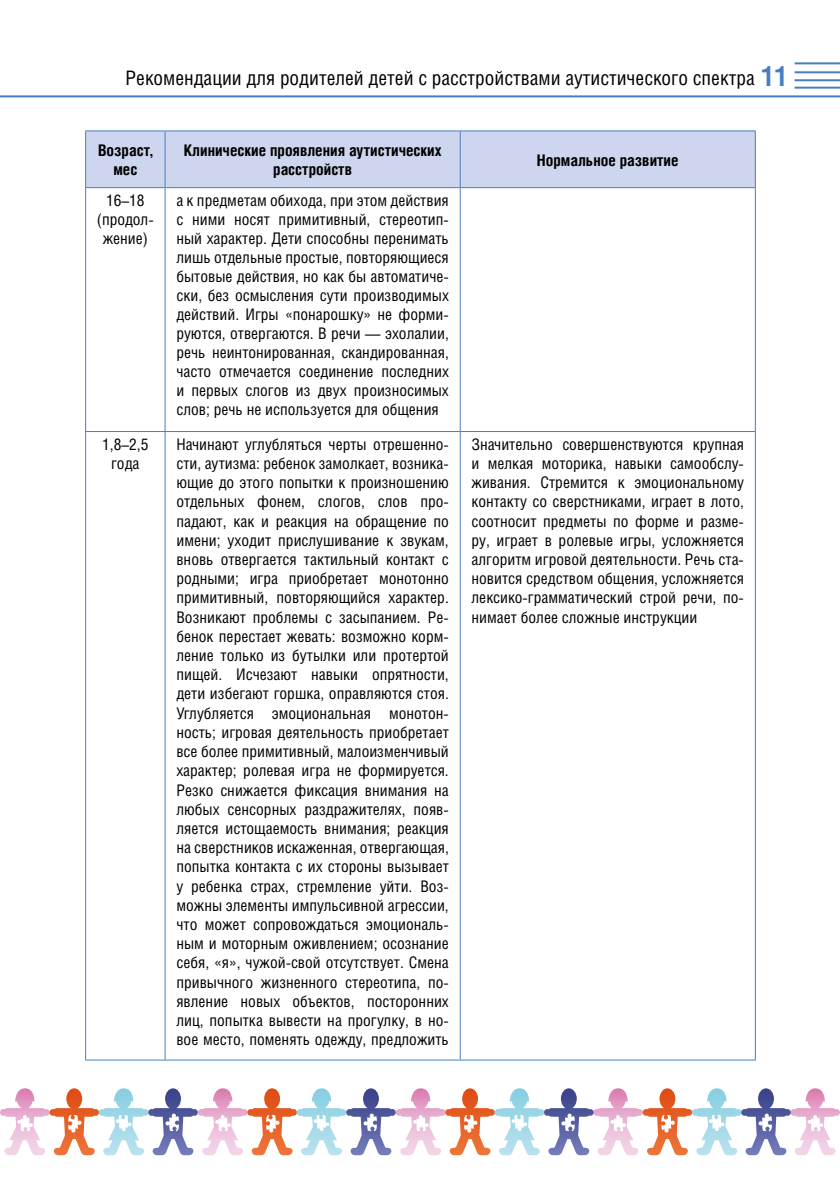
<style>
.page{position:relative;width:840px;height:1191px;background:#fff}
.page>*{position:absolute;margin:0;border:0;box-sizing:border-box;transform-origin:0 0}
.t1{font:20px "Helios Cond C";color:#000}
.t2{font:16px/19.2px "Helios Cond C";color:#000;text-align:justify}
.t3{font:700 16px/19.2px "Helios Cond C";color:#000;text-align:center}
.s1{font-weight:700;font-size:28px;color:#477ec0}
</style>
<div class="page">
<hr style="left:0;top:95px;width:839px;height:2px;background:#477ec0">
<hr style="left:794px;top:62px;width:45px;height:2px;background:#477ec0">
<hr style="left:794px;top:71px;width:45px;height:2px;background:#477ec0">
<hr style="left:794px;top:79px;width:45px;height:2px;background:#477ec0">
<hr style="left:794px;top:87px;width:45px;height:2px;background:#477ec0">
<svg style="left:0;top:1088px;width:840px;height:67px"></svg>
<div style="left:86px;top:131px;width:668px;height:56px;background:#cdd6ee"></div>
<hr style="left:85px;top:188px;width:1px;height:243px;background:#477ec0">
<hr style="left:164px;top:188px;width:1px;height:243px;background:#477ec0">
<hr style="left:459px;top:188px;width:1px;height:243px;background:#477ec0">
<hr style="left:754px;top:188px;width:1px;height:243px;background:#477ec0">
<hr style="left:85px;top:432px;width:1px;height:627px;background:#477ec0">
<hr style="left:164px;top:432px;width:1px;height:627px;background:#477ec0">
<hr style="left:459px;top:432px;width:1px;height:627px;background:#477ec0">
<hr style="left:754px;top:432px;width:1px;height:627px;background:#477ec0">
<hr style="left:85px;top:130px;width:80px;height:1px;background:#477ec0">
<hr style="left:85px;top:131px;width:1px;height:56px;background:#477ec0">
<hr style="left:165px;top:130px;width:295px;height:1px;background:#477ec0">
<hr style="left:164px;top:131px;width:1px;height:56px;background:#477ec0">
<hr style="left:460px;top:130px;width:295px;height:1px;background:#477ec0">
<hr style="left:459px;top:131px;width:1px;height:56px;background:#477ec0">
<hr style="left:754px;top:131px;width:1px;height:56px;background:#477ec0">
<hr style="left:85px;top:187px;width:80px;height:1px;background:#477ec0">
<hr style="left:165px;top:187px;width:295px;height:1px;background:#477ec0">
<hr style="left:460px;top:187px;width:295px;height:1px;background:#477ec0">
<hr style="left:85px;top:431px;width:80px;height:1px;background:#477ec0">
<hr style="left:165px;top:431px;width:295px;height:1px;background:#477ec0">
<hr style="left:460px;top:431px;width:295px;height:1px;background:#477ec0">
<hr style="left:85px;top:1059px;width:80px;height:1px;background:#477ec0">
<hr style="left:165px;top:1059px;width:295px;height:1px;background:#477ec0">
<hr style="left:460px;top:1059px;width:295px;height:1px;background:#477ec0">
<p class="t1" style="left:125px;top:66px;width:663px">Рекомендации для родителей детей с расстройствами аутистического спектра <span class="s1">11</span></p>
<p class="t3" style="left:98px;top:140px;width:56px">Возраст, мес</p>
<p class="t3" style="left:184px;top:140px;width:259px">Клинические проявления аутистических расстройств</p>
<p class="t3" style="left:536px;top:150px;width:143px">Нормальное развитие</p>
<p class="t2" style="left:97px;top:190px;width:58px;text-align:center">16–18 (продол&shy;жение)</p>
<p class="t2" style="left:176px;top:190px;width:274px">а к предметам обихода, при этом действия с ними носят примитивный, стереотип&shy;ный характер. Дети способны перенимать лишь отдельные простые, повторяющиеся бытовые действия, но как бы автоматиче&shy;ски, без осмысления сути производимых действий. Игры «понарошку» не форми&shy;руются, отвергаются. В речи — эхолалии, речь неинтонированная, скандированная, часто отмечается соединение последних и первых слогов из двух произносимых слов; речь не используется для общения</p>
<p class="t2" style="left:102px;top:434px;width:48px;text-align:center">1,8–2,5 года</p>
<p class="t2" style="left:176px;top:434px;width:274px">Начинают углубляться черты отрешенно&shy;сти, аутизма: ребенок замолкает, возника&shy;ющие до этого попытки к произношению отдельных фонем, слогов, слов про&shy;падают, как и реакция на обращение по имени; уходит прислушивание к звукам, вновь отвергается тактильный контакт с родными; игра приобретает монотонно примитивный, повторяющийся характер.<br>Возникают проблемы с засыпанием. Ре&shy;бенок перестает жевать: возможно корм&shy;ление только из бутылки или протертой пищей. Исчезают навыки опрятности, дети избегают горшка, оправляются стоя.<br>Углубляется эмоциональная монотон&shy;ность; игровая деятельность приобретает все более примитивный, малоизменчивый характер; ролевая игра не формируется.<br>Резко снижается фиксация внимания на любых сенсорных раздражителях, появ&shy;ляется истощаемость внимания; реакция на сверстников искаженная, отвергающая, попытка контакта с их стороны вызывает у ребенка страх, стремление уйти. Воз&shy;можны элементы импульсивной агрессии, что может сопровождаться эмоциональ&shy;ным и моторным оживлением; осознание себя, «я», чужой-свой отсутствует. Смена привычного жизненного стереотипа, по&shy;явление новых объектов, посторонних лиц, попытка вывести на прогулку, в но&shy;вое место, поменять одежду, предложить</p>
<p class="t2" style="left:471px;top:434px;width:274px">Значительно совершенствуются крупная и мелкая моторика, навыки самообслу&shy;живания. Стремится к эмоциональному контакту со сверстниками, играет в лото, соотносит предметы по форме и разме&shy;ру, играет в ролевые игры, усложняется алгоритм игровой деятельности. Речь ста&shy;новится средством общения, усложняется лексико-грамматический строй речи, по&shy;нимает более сложные инструкции</p>
</div>
